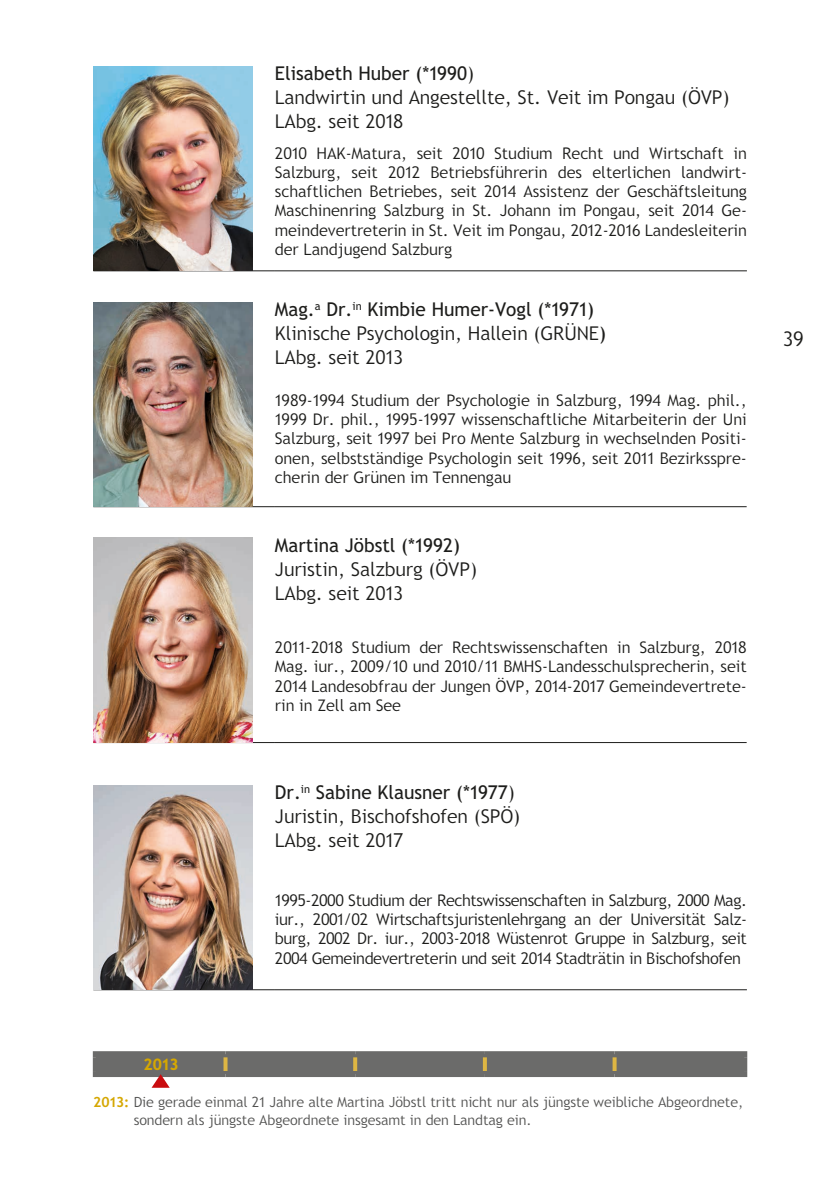
<style>
.page{position:relative;width:840px;height:1191px;background:#fff}
.page>*{position:absolute;margin:0;border:0;box-sizing:border-box;transform-origin:0 0}
.t1{font:300 20px "Trebuchet SBG2";color:#1d1d1b}
.Info_Person{font:300 19px/24px "Trebuchet SBG2";color:#1d1d1b}
.Biografie{font:300 16px/19.2px "Trebuchet SBG2";color:#1d1d1b;text-align:justify}
.FT_7pt__Bildtext{font:900 16px "Trebuchet SBG2";color:#d5a702}
.Zeitleiste{font:300 14px/18px "Trebuchet SBG2";color:#525251}
.s1{font-weight:400}
.s2{font-weight:700;color:#d5a702}
</style>
<div class="page">
<hr style="left:93px;top:270px;width:182px;height:1px;background:#1d1d1b">
<hr style="left:275px;top:270px;width:471px;height:1px;background:#1d1d1b">
<img style="left:93px;top:66px;width:159px;height:204px">
<hr style="left:93px;top:506px;width:182px;height:1px;background:#1d1d1b">
<hr style="left:275px;top:506px;width:471px;height:1px;background:#1d1d1b">
<img style="left:93px;top:302px;width:159px;height:204px">
<hr style="left:93px;top:742px;width:182px;height:1px;background:#1d1d1b">
<hr style="left:275px;top:742px;width:471px;height:1px;background:#1d1d1b">
<img style="left:93px;top:538px;width:159px;height:204px">
<hr style="left:93px;top:989px;width:182px;height:1px;background:#1d1d1b">
<hr style="left:275px;top:989px;width:471px;height:1px;background:#1d1d1b">
<img style="left:93px;top:785px;width:159px;height:204px">
<div style="left:93px;top:1051px;width:132px;height:6px;background:#6b6b6a"></div>
<div style="left:93px;top:1057px;width:6px;height:14px;background:#6b6b6a"></div>
<div style="left:225px;top:1051px;width:130px;height:6px;background:#6b6b6a"></div>
<div style="left:355px;top:1051px;width:129px;height:6px;background:#6b6b6a"></div>
<div style="left:484px;top:1051px;width:130px;height:6px;background:#6b6b6a"></div>
<div style="left:614px;top:1051px;width:132px;height:6px;background:#6b6b6a"></div>
<div style="left:740px;top:1057px;width:6px;height:14px;background:#6b6b6a"></div>
<div style="left:93px;top:1071px;width:132px;height:6px;background:#6b6b6a"></div>
<div style="left:614px;top:1071px;width:132px;height:6px;background:#6b6b6a"></div>
<svg style="left:99px;top:1057px;width:641px;height:30px"></svg>
<p class="Info_Person" style="left:275px;top:62px;width:456px"><span class="s1">Elisabeth Huber (*1990</span>)<br>Landwirtin und Angestellte, St. Veit im Pongau (ÖVP)<br>LAbg. seit 2018</p>
<p class="Biografie" style="left:275px;top:144px;width:473px">2010 HAK-Matura, seit 2010 Studium Recht und Wirtschaft in Salzburg, seit 2012 Betriebsführerin des elterlichen landwirt&shy;schaftlichen Betriebes, seit 2014 Assistenz der Geschäftsleitung Maschinenring Salzburg in St. Johann im Pongau, seit 2014 Ge&shy;meindevertreterin in St. Veit im Pongau, 2012-2016 Landesleiterin der Landjugend Salzburg</p>
<p class="Info_Person" style="left:275px;top:297px;width:332px"><span class="s1">Mag.</span><sup>a</sup> <span class="s1">Dr.</span><sup>in</sup> <span class="s1">Kimbie Humer-Vogl (*1971)<br></span>Klinische Psychologin, Hallein (GRÜNE<span class="s1">)<br></span>LAbg. seit 2013</p>
<p class="Biografie" style="left:275px;top:391px;width:473px">1989-1994 Studium der Psychologie in Salzburg, 1994 Mag. phil., 1999 Dr. phil., 1995-1997 wissenschaftliche Mitarbeiterin der Uni Salzburg, seit 1997 bei Pro Mente Salzburg in wechselnden Positi&shy;onen, selbstständige Psychologin seit 1996, seit 2011 Bezirksspre&shy;cherin der Grünen im Tennengau</p>
<p class="Info_Person" style="left:275px;top:533px;width:203px"><span class="s1">Martina Jöbstl (*1992)<br></span>Juristin, Salzburg (ÖVP)<br>LAbg. seit 2013</p>
<p class="Biografie" style="left:275px;top:638px;width:473px">2011-2018 Studium der Rechtswissenschaften in Salzburg, 2018<br>Mag. iur., 2009/10 und 2010/11 BMHS-Landesschulsprecherin, seit 2014 Landesobfrau der Jungen ÖVP, 2014-2017 Gemeindevertrete&shy;rin in Zell am See</p>
<p class="Info_Person" style="left:275px;top:780px;width:247px"><span class="s1">Dr.</span><sup>in</sup> <span class="s1">Sabine Klausner (*1977</span>)<br>Juristin, Bischofshofen (SPÖ)<br>LAbg. seit 2017</p>
<p class="Biografie" style="left:275px;top:891px;width:473px">1995-2000 Studium der Rechtswissenschaften in Salzburg, 2000 Mag. iur., 2001/02 Wirtschaftsjuristenlehrgang an der Universität Salz&shy;burg, 2002 Dr. iur., 2003-2018 Wüstenrot Gruppe in Salzburg, seit 2004 Gemeindevertreterin und seit 2014 Stadträtin in Bischofshofen</p>
<p class="t1" style="left:782px;top:326px;width:22px">39</p>
<p class="FT_7pt__Bildtext" style="left:143px;top:1054px;width:37px">2013</p>
<p class="Zeitleiste" style="left:134px;top:1093px;width:610px;text-indent:-40px"><span class="s2">2013:</span> Die gerade einmal 21 Jahre alte Martina Jöbstl tritt nicht nur als jüngste weibliche Abgeordnete, sondern als jüngste Abgeordnete insgesamt in den Landtag ein.</p>
</div>
